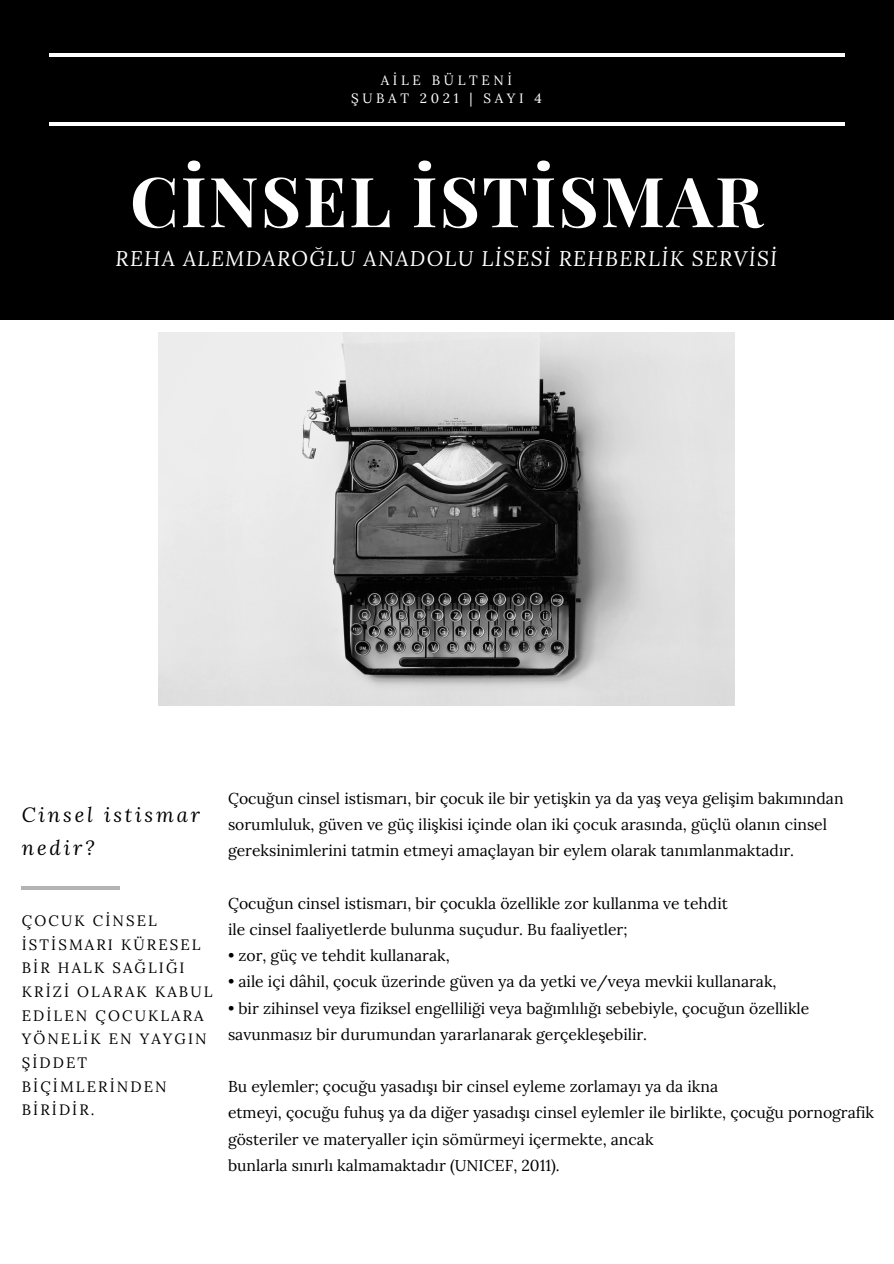
<style>
.page{position:relative;width:894px;height:1264px;background:#fff}
.page>*{position:absolute;margin:0;border:0;box-sizing:border-box;transform-origin:0 0}
.t1{font:700 69px "Playfair Display";letter-spacing:.03em;color:#fff}
.t2{font:italic 21px "Lora";letter-spacing:.06em;color:#fff}
.t3{font:italic 20.25px/32.7px "Lora";letter-spacing:.14em;color:#000}
.t4{font:15.75px/26.2px "Lora";color:#000}
.t5{font:15px/23.7px "Lora";letter-spacing:.14em;color:#000}
.t6{font:13.5px "Lora";letter-spacing:.27em;color:#fff}
</style>
<div class="page">
<img style="left:158px;top:332px;width:576px;height:373px">
<div style="left:0;top:0;width:893px;height:320px;background:#000"></div>
<hr style="left:49px;top:122px;width:795px;height:4px;background:#fff">
<hr style="left:49px;top:53px;width:795px;height:4px;background:#fff">
<hr style="left:22px;top:886px;width:98px;height:3px;background:#000">
<p class="t6" style="left:381px;top:72px;width:133px">AİLE BÜLTENİ</p>
<p class="t6" style="left:351px;top:90px;width:192px">ŞUBAT 2021 | SAYI 4</p>
<p class="t1" style="left:130px;top:153px;width:634px">CİNSEL İSTİSMAR</p>
<p class="t2" style="left:116px;top:244px;width:663px">REHA ALEMDAROĞLU ANADOLU LİSESİ REHBERLİK SERVİSİ</p>
<p class="t3" style="left:22px;top:798px;width:180px">Cinsel istismar nedir?</p>
<p class="t5" style="left:22px;top:908px;width:192px">ÇOCUK CİNSEL<br>İSTİSMARI KÜRESEL<br>BİR HALK SAĞLIĞI<br>KRİZİ OLARAK KABUL<br>EDİLEN ÇOCUKLARA<br>YÖNELİK EN YAYGIN<br>ŞİDDET<br>BİÇİMLERİNDEN<br>BİRİDİR.</p>
<p class="t4" style="left:228px;top:784px;width:617px">Çocuğun cinsel istismarı, bir çocuk ile bir yetişkin ya da yaş veya gelişim bakımından sorumluluk, güven ve güç ilişkisi içinde olan iki çocuk arasında, güçlü olanın cinsel gereksinimlerini tatmin etmeyi amaçlayan bir eylem olarak tanımlanmaktadır.</p>
<p class="t4" style="left:228px;top:889px;width:501px">Çocuğun cinsel istismarı, bir çocukla özellikle zor kullanma ve tehdit</p>
<p class="t4" style="left:228px;top:915px;width:401px">ile cinsel faaliyetlerde bulunma suçudur. Bu faaliyetler;</p>
<p class="t4" style="left:228px;top:942px;width:223px">• zor, güç ve tehdit kullanarak,</p>
<p class="t4" style="left:228px;top:968px;width:550px">• aile içi dâhil, çocuk üzerinde güven ya da yetki ve/veya mevkii kullanarak,</p>
<p class="t4" style="left:228px;top:994px;width:582px">• bir zihinsel veya fiziksel engelliliği veya bağımlılığı sebebiyle, çocuğun özellikle savunmasız bir durumundan yararlanarak gerçekleşebilir.</p>
<p class="t4" style="left:228px;top:1073px;width:491px">Bu eylemler; çocuğu yasadışı bir cinsel eyleme zorlamayı ya da ikna</p>
<p class="t4" style="left:228px;top:1099px;width:647px">etmeyi, çocuğu fuhuş ya da diğer yasadışı cinsel eylemler ile birlikte, çocuğu pornografik gösteriler ve materyaller için sömürmeyi içermekte, ancak</p>
<p class="t4" style="left:228px;top:1151px;width:333px">bunlarla sınırlı kalmamaktadır (UNICEF, 2011).</p>
</div>
